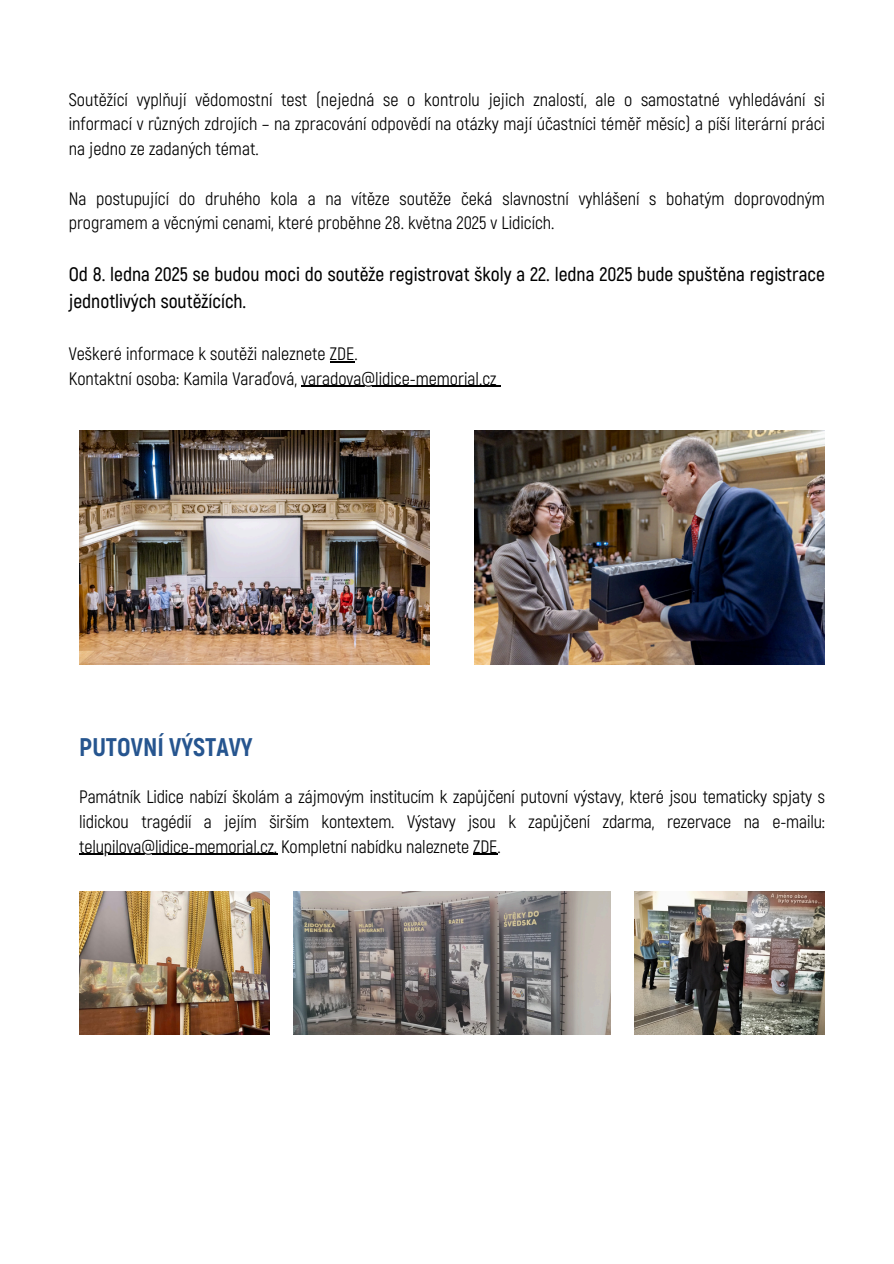
<style>
.page{position:relative;width:894px;height:1264px;background:#fff}
.page>*{position:absolute;margin:0;border:0;box-sizing:border-box;transform-origin:0 0}
.t1{font:800 25.5px "Akrobat";color:#26558f}
.t2{font:600 19.5px/27px "Akrobat";color:#000}
.t3{font:18px/24.8px "Akrobat";color:#000}
</style>
<div class="page">
<img style="left:79px;top:430px;width:350px;height:234px">
<img style="left:474px;top:430px;width:350px;height:234px">
<img style="left:79px;top:891px;width:190px;height:143px">
<img style="left:634px;top:891px;width:190px;height:143px">
<img style="left:293px;top:891px;width:317px;height:143px">
<svg style="left:330px;top:361px;width:24px;height:1px"></svg>
<hr style="left:301px;top:386px;width:195px;height:1px;background:#000">
<hr style="left:79px;top:853px;width:195px;height:1px;background:#000">
<svg style="left:473px;top:853px;width:24px;height:1px"></svg>
<p class="t3" style="left:69px;top:87px;width:757px;text-align:justify">Soutěžící vyplňují vědomostní test (nejedná se o kontrolu jejich znalostí, ale o samostatné vyhledávání si informací v různých zdrojích – na zpracování odpovědí na otázky mají účastníci téměř měsíc) a píší literární práci na jedno ze zadaných témat.</p>
<p class="t3" style="left:69px;top:186px;width:757px">Na postupující do druhého kola a na vítěze soutěže čeká slavnostní vyhlášení s bohatým doprovodným programem a věcnými cenami, které proběhne 28. května 2025 v Lidicích.</p>
<p class="t2" style="left:69px;top:261px;width:757px">Od 8. ledna 2025 se budou moci do soutěže registrovat školy a 22. ledna 2025 bude spuštěna registrace jednotlivých soutěžících.</p>
<p class="t3" style="left:69px;top:342px;width:290px">Veškeré informace k soutěži naleznete ZDE.</p>
<p class="t3" style="left:69px;top:366px;width:429px">Kontaktní osoba: Kamila Varaďová, varadova@lidice-memorial.cz</p>
<p class="t1" style="left:79px;top:732px;width:175px">PUTOVNÍ VÝSTAVY</p>
<p class="t3" style="left:79px;top:785px;width:747px">Památník Lidice nabízí školám a zájmovým institucím k zapůjčení putovní výstavy, které jsou tematicky spjaty s lidickou tragédií a jejím širším kontextem. Výstavy jsou k zapůjčení zdarma, rezervace na e-mailu:</p>
<h1 class="t3" style="left:79px;top:834px;width:423px">telupilova@lidice-memorial.cz. Kompletní nabídku naleznete ZDE.</h1>
</div>
